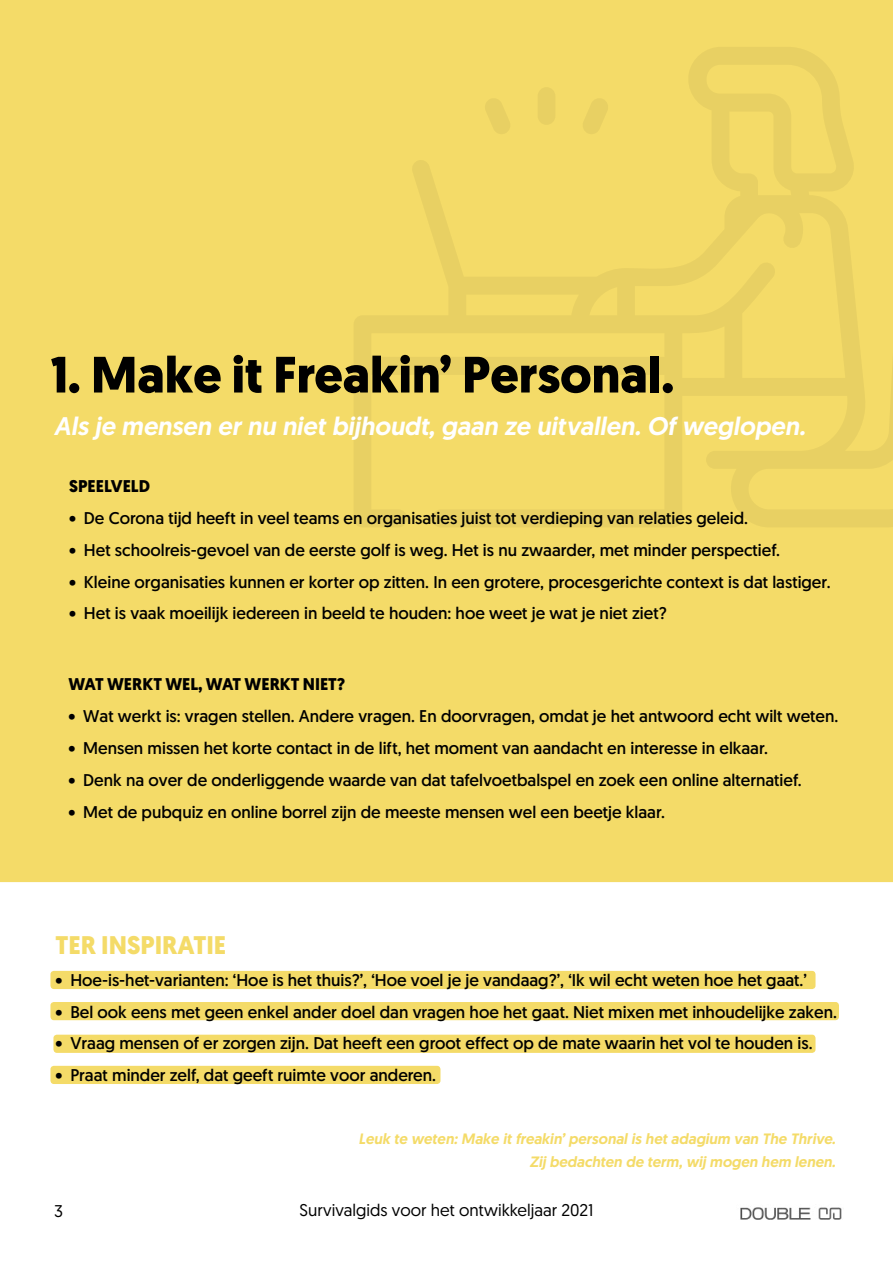
<style>
.page{position:relative;width:893px;height:1263px;background:#f4db68}
.page>*{position:absolute;margin:0;border:0;box-sizing:border-box;transform-origin:0 0}
.t1{font:700 51px "Geomanist";color:#000}
.t2{font:italic 500 25.5px "Geomanist";color:#fff}
.t3{font:700 25.5px "Geomanist";color:#f4db68}
.t4{font:16.95px "Geomanist";color:#000}
.t5{font:16.95px "Geomanist";color:#000}
.t6{font:700 16.95px "Geomanist";color:#000}
.t7{font:italic 500 15px/22.5px "Geomanist";color:#f4db68;text-align:right}
</style>
<div class="page">
<svg style="left:354px;top:47px;width:539px;height:480px"></svg>
<div style="left:538px;top:87px;width:17px;height:38px;background:#e8d063;border-radius:9px"></div>
<svg style="left:581px;top:97px;width:28px;height:37px"></svg>
<svg style="left:484px;top:97px;width:28px;height:37px"></svg>
<div style="left:0;top:882px;width:893px;height:381px;background:#fff"></div>
<div style="left:51px;top:971px;width:764px;height:17px;background:#f4db68;border-radius:3px"></div>
<div style="left:50px;top:971px;width:765px;height:18px;border:2px solid #f4db68;border-radius:3px"></div>
<div style="left:51px;top:1003px;width:787px;height:16px;background:#f4db68;border-radius:3px"></div>
<div style="left:50px;top:1002px;width:789px;height:18px;border:2px solid #f4db68;border-radius:3px"></div>
<div style="left:54px;top:1035px;width:761px;height:17px;background:#f4db68;border-radius:3px"></div>
<div style="left:53px;top:1035px;width:762px;height:18px;border:2px solid #f4db68;border-radius:3px"></div>
<div style="left:51px;top:1066px;width:389px;height:17px;background:#f4db68;border-radius:3px"></div>
<div style="left:50px;top:1066px;width:390px;height:18px;border:2px solid #f4db68;border-radius:3px"></div>
<img style="left:736px;top:1204px;width:107px;height:15px">
<h1 class="t1" style="left:50px;top:341px;width:625px">1. Make it Freakin’ Personal.</h1>
<h2 class="t2" style="left:54px;top:409px;width:753px">Als je mensen er nu niet bijhoudt, gaan ze uitvallen. Of weglopen.</h2>
<p class="t6" style="left:69px;top:475px;width:82px">SPEELVELD</p>
<p class="t4" style="left:69px;top:507px;width:680px">• De Corona tijd heeft in veel teams en organisaties juist tot verdieping van relaties geleid.</p>
<p class="t4" style="left:69px;top:539px;width:712px">• Het schoolreis-gevoel van de eerste golf is weg. Het is nu zwaarder, met minder perspectief.</p>
<p class="t4" style="left:69px;top:571px;width:763px">• Kleine organisaties kunnen er korter op zitten. In een grotere, procesgerichte context is dat lastiger.</p>
<p class="t4" style="left:69px;top:602px;width:599px">• Het is vaak moeilijk iedereen in beeld te houden: hoe weet je wat je niet ziet?</p>
<p class="t6" style="left:68px;top:673px;width:278px">WAT WERKT WEL, WAT WERKT NIET?</p>
<p class="t4" style="left:68px;top:705px;width:771px">• Wat werkt is: vragen stellen. Andere vragen. En doorvragen, omdat je het antwoord echt wilt weten.</p>
<p class="t4" style="left:68px;top:737px;width:701px">• Mensen missen het korte contact in de lift, het moment van aandacht en interesse in elkaar.</p>
<p class="t4" style="left:68px;top:769px;width:735px">• Denk na over de onderliggende waarde van dat tafelvoetbalspel en zoek een online alternatief.</p>
<p class="t4" style="left:68px;top:801px;width:598px">• Met de pubquiz en online borrel zijn de meeste mensen wel een beetje klaar.</p>
<h2 class="t3" style="left:56px;top:928px;width:172px">TER INSPIRATIE</h2>
<p class="t4" style="left:56px;top:969px;width:753px">• Hoe-is-het-varianten: ‘Hoe is het thuis?’, ‘Hoe voel je je vandaag?’, ‘Ik wil echt weten hoe het gaat.’</p>
<p class="t4" style="left:56px;top:1001px;width:783px">• Bel ook eens met geen enkel ander doel dan vragen hoe het gaat. Niet mixen met inhoudelijke zaken.</p>
<p class="t4" style="left:56px;top:1032px;width:759px">• Vraag mensen of er zorgen zijn. Dat heeft een groot effect op de mate waarin het vol te houden is.</p>
<p class="t4" style="left:56px;top:1064px;width:382px">• Praat minder zelf, dat geeft ruimte voor anderen.</p>
<p class="t7" style="left:358px;top:1127px;width:479px">Leuk te weten: Make it freakin’ personal is het adagium van The Thrive.<br>Zij bedachten de term, wij mogen hem lenen.</p>
<p class="t5" style="left:54px;top:1200px;width:10px">3</p>
<p class="t5" style="left:300px;top:1199px;width:295px">Survivalgids voor het ontwikkeljaar 2021</p>
</div>
